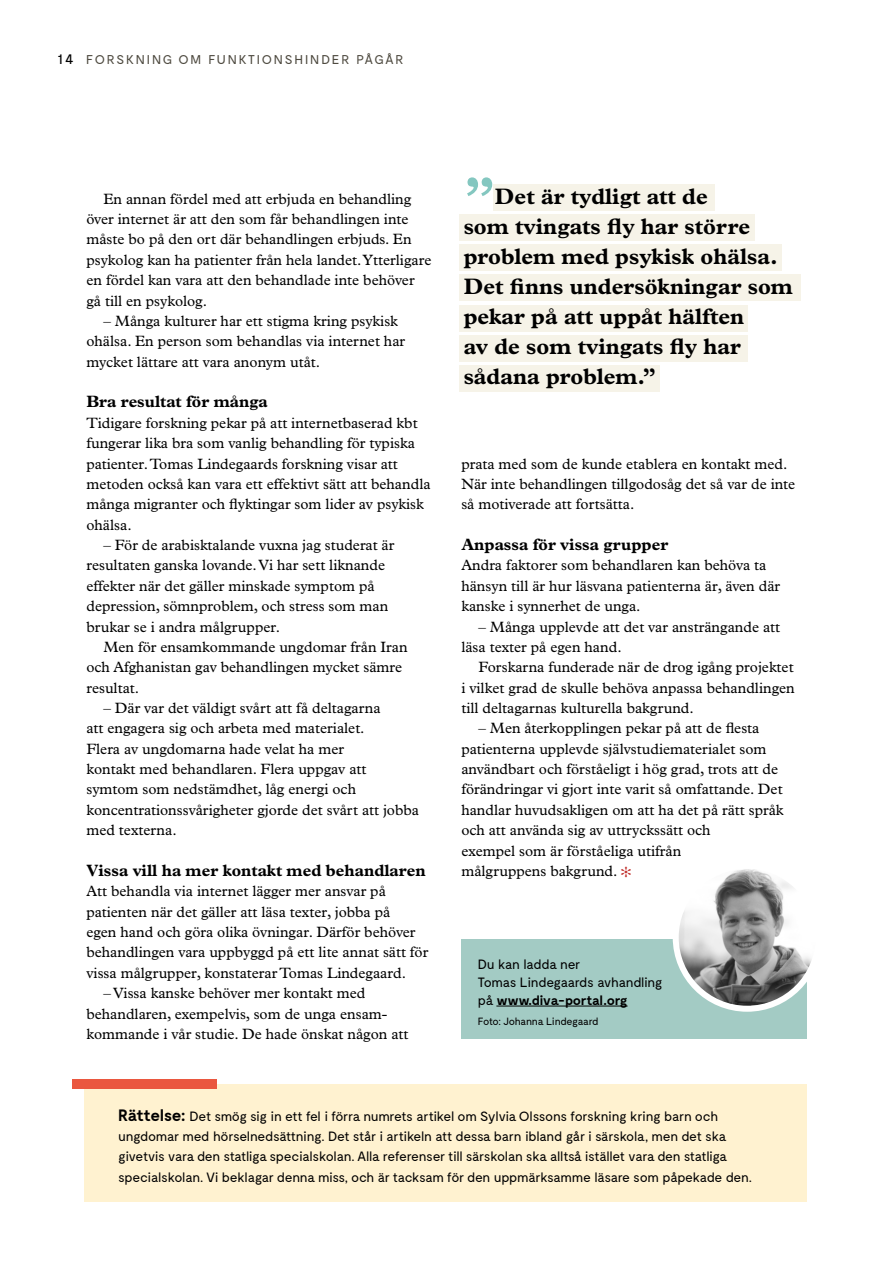
<style>
.page{position:relative;width:893px;height:1263px;background:#fff}
.page>*{position:absolute;margin:0;border:0;box-sizing:border-box;transform-origin:0 0}
.Citat{font:700 condensed 60px "Plantin Std";color:#84c7c0}
.Citat-2{font:700 22.5px/30px "Plantin Std";color:#000}
.H2_-_Mellanrubrik{font:700 16.5px "Plantin Std";color:#000}
.Brödtext_Plantin{font:15px/20.4px "Plantin Std";color:#000}
.Brödtext_Plantin_-_u{font:15px/20.4px "Plantin Std";color:#000}
.Faktarubrik{font:13.5px/20.2px "Moderat";letter-spacing:-.025em;color:#000}
.Namnruta{font:13.5px/18px "Moderat";letter-spacing:-.025em;color:#000}
.t1{font:12.75px "Moderat";letter-spacing:.14em;color:#4e4a40}
.Fotocred{font:10.5px "Moderat";letter-spacing:-.03em;color:#000}
.s1{font-size:15px;color:#000}
.s2{color:#c1302d}
.s3{font-weight:700}
.s4{font-weight:700;font-size:16.5px}
</style>
<div class="page">
<div style="left:461px;top:939px;width:345px;height:100px;background:#a3cbc4"></div>
<hr style="left:496px;top:1006px;width:132px;height:1px;background:#000">
<img style="left:676px;top:866px;width:142px;height:143px;border-radius:71px">
<div style="left:673px;top:863px;width:148px;height:149px;border:6px solid #fff;border-radius:50%"></div>
<div style="left:459px;top:305px;width:288px;height:27px;background:#f6f3e8"></div>
<div style="left:459px;top:335px;width:288px;height:27px;background:#f6f3e8"></div>
<div style="left:459px;top:365px;width:201px;height:27px;background:#f6f3e8"></div>
<div style="left:459px;top:274px;width:342px;height:27px;background:#f6f3e8"></div>
<div style="left:459px;top:244px;width:322px;height:27px;background:#f6f3e8"></div>
<div style="left:459px;top:214px;width:296px;height:27px;background:#f6f3e8"></div>
<div style="left:493px;top:184px;width:221px;height:27px;background:#f6f3e8"></div>
<div style="left:84px;top:1084px;width:723px;height:118px;background:#fff2d0"></div>
<div style="left:72px;top:1080px;width:144px;height:9px;background:#ea573f"></div>
<p class="t1" style="left:58px;top:53px;width:348px"><span class="s1">14</span> FORSKNING OM FUNKTIONSHINDER PÅGÅR</p>
<p class="Brödtext_Plantin" style="left:86px;top:189px;width:346px;text-indent:17px">En annan fördel med att erbjuda en behandling över internet är att den som får behandlingen inte måste bo på den ort där behandlingen erbjuds. En psykolog kan ha patienter från hela landet. Ytterligare en fördel kan vara att den behandlade inte behöver gå till en psykolog.</p>
<p class="Brödtext_Plantin" style="left:86px;top:311px;width:320px;text-indent:17px">– Många kulturer har ett stigma kring psykisk ohälsa. En person som behandlas via internet har mycket lättare att vara anonym utåt.</p>
<h2 class="H2_-_Mellanrubrik" style="left:86px;top:392px;width:183px">Bra resultat för många</h2>
<p class="Brödtext_Plantin_-_u" style="left:86px;top:413px;width:346px">Tidigare forskning pekar på att internetbaserad kbt fungerar lika bra som vanlig behandling för typiska patienter. Tomas Lindegaards forskning visar att metoden också kan vara ett effektivt sätt att behandla många migranter och flyktingar som lider av psykisk ohälsa.</p>
<p class="Brödtext_Plantin" style="left:86px;top:535px;width:309px;text-indent:17px">– För de arabisktalande vuxna jag studerat är resultaten ganska lovande. Vi har sett liknande effekter när det gäller minskade symptom på depression, sömnproblem, och stress som man brukar se i andra målgrupper.</p>
<p class="Brödtext_Plantin" style="left:86px;top:637px;width:323px;text-indent:17px">Men för ensamkommande ungdomar från Iran och Afghanistan gav behandlingen mycket sämre resultat.</p>
<p class="Brödtext_Plantin" style="left:86px;top:698px;width:334px;text-indent:17px">– Där var det väldigt svårt att få deltagarna<br>att engagera sig och arbeta med materialet.<br>Flera av ungdomarna hade velat ha mer<br>kontakt med behandlaren. Flera uppgav att symtom som nedstämdhet, låg energi och koncentrationssvårigheter gjorde det svårt att jobba med texterna.</p>
<h2 class="H2_-_Mellanrubrik" style="left:86px;top:860px;width:341px">Vissa vill ha mer kontakt med behandlaren</h2>
<p class="Brödtext_Plantin_-_u" style="left:86px;top:881px;width:343px">Att behandla via internet lägger mer ansvar på patienten när det gäller att läsa texter, jobba på<br>egen hand och göra olika övningar. Därför behöver behandlingen vara uppbyggd på ett lite annat sätt för vissa målgrupper, konstaterar Tomas Lindegaard.</p>
<p class="Brödtext_Plantin" style="left:86px;top:983px;width:323px;text-indent:17px">– Vissa kanske behöver mer kontakt med behandlaren, exempelvis, som de unga ensam&shy;kommande i vår studie. De hade önskat någon att</p>
<p class="Citat" style="left:464px;top:164px;width:33px">”</p>
<p class="Citat-2" style="left:464px;top:181px;width:331px;text-indent:31px">Det är tydligt att de<br>som tvingats fly har större problem med psykisk ohälsa.<br>Det finns undersökningar som pekar på att uppåt hälften<br>av de som tvingats fly har sådana problem.”</p>
<p class="Brödtext_Plantin" style="left:461px;top:453px;width:335px">prata med som de kunde etablera en kontakt med.<br>När inte behandlingen tillgodosåg det så var de inte så motiverade att fortsätta.</p>
<h2 class="H2_-_Mellanrubrik" style="left:461px;top:535px;width:208px">Anpassa för vissa grupper</h2>
<p class="Brödtext_Plantin_-_u" style="left:461px;top:555px;width:320px">Andra faktorer som behandlaren kan behöva ta hänsyn till är hur läsvana patienterna är, även där kanske i synnerhet de unga.</p>
<p class="Brödtext_Plantin" style="left:461px;top:616px;width:320px;text-indent:17px">– Många upplevde att det var ansträngande att läsa texter på egen hand.</p>
<p class="Brödtext_Plantin" style="left:461px;top:657px;width:335px;text-align:justify;text-indent:17px">Forskarna funderade när de drog igång projektet i vilket grad de skulle behöva anpassa behandlingen till deltagarnas kulturella bakgrund.</p>
<p class="Brödtext_Plantin" style="left:461px;top:718px;width:324px;text-indent:17px">– Men återkopplingen pekar på att de flesta patienterna upplevde självstudiematerialet som användbart och förståeligt i hög grad, trots att de förändringar vi gjort inte varit så omfattande. Det handlar huvudsakligen om att ha det på rätt språk och att använda sig av uttryckssätt och<br>exempel som är förståeliga utifrån<br>målgruppens bakgrund. <span class="s2">✻</span></p>
<p class="Namnruta" style="left:478px;top:955px;width:186px">Du kan ladda ner<br>Tomas Lindegaards avhandling på <span class="s3">www.diva-portal.org</span></p>
<p class="Fotocred" style="left:478px;top:1015px;width:122px">Foto: Johanna Lindegaard</p>
<h2 class="Faktarubrik" style="left:118px;top:1106px;width:634px"><span class="s4">Rättelse:</span> Det smög sig in ett fel i förra numrets artikel om Sylvia Olssons forskning kring barn och ungdomar med hörselnedsättning. Det står i artikeln att dessa barn ibland går i särskola, men det ska givetvis vara den statliga specialskolan. Alla referenser till särskolan ska alltså istället vara den statliga specialskolan. Vi beklagar denna miss, och är tacksam för den uppmärksamme läsare som påpekade den.</h2>
</div>
